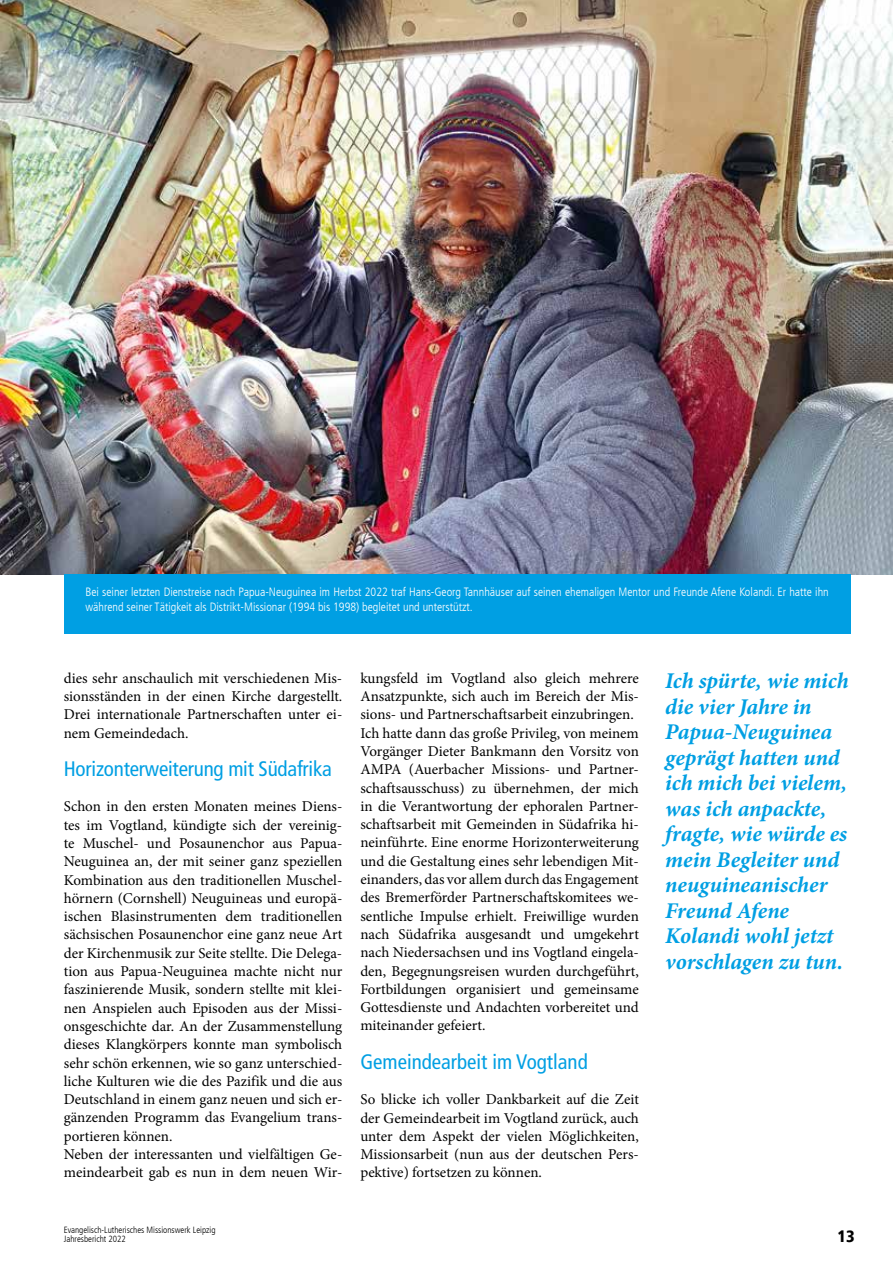
<style>
.page{position:relative;width:893px;height:1263px;background:#fff}
.page>*{position:absolute;margin:0;border:0;box-sizing:border-box;transform-origin:0 0}
.t1{font:italic 700 22.5px/25.5px "Minion Pro";letter-spacing:-.005em;color:#009fe3}
.t2{font:condensed 21px "Frutiger LT";letter-spacing:-.01em;color:#009fe3}
.t3{font:900 condensed 16.5px "Frutiger LT";color:#000}
.t4{font:15px/18.3px "Minion Pro";color:#000;text-align:justify}
.t5{font:300 condensed 12px/14.4px "Frutiger LT";color:#fff}
.t6{font:300 condensed 9px/9.4px "Frutiger LT";color:#000}
</style>
<div class="page">
<img style="left:0;top:0;width:893px;height:574px">
<div style="left:64px;top:574px;width:786px;height:60px;background:#009fe3"></div>
<p class="t5" style="left:85px;top:585px;width:745px">Bei seiner letzten Dienstreise nach Papua-Neuguinea im Herbst 2022 traf Hans-Georg Tannhäuser auf seinen ehemaligen Mentor und Freunde Afene Kolandi. Er hatte ihn während seiner Tätigkeit als Distrikt-Missionar (1994 bis 1998) begleitet und unterstützt.</p>
<p class="t4" style="left:64px;top:669px;width:280px">dies sehr anschaulich mit verschiedenen Mis&shy;sionsständen in der einen Kirche dargestellt.<br>Drei internationale Partnerschaften unter ei&shy;nem Gemeindedach.</p>
<h2 class="t2" style="left:64px;top:756px;width:270px">Horizonterweiterung mit Südafrika</h2>
<p class="t4" style="left:64px;top:797px;width:280px;text-align:left">Schon in den ersten Monaten meines Diens&shy;tes im Vogtland, kündigte sich der vereinig&shy;te Muschel- und Posaunenchor aus Papua-Neuguinea an, der mit seiner ganz speziellen Kombination aus den traditionellen Muschel&shy;hörnern (Cornshell) Neuguineas und europä&shy;ischen Blasinstrumenten dem traditionellen sächsischen Posaunenchor eine ganz neue Art der Kirchenmusik zur Seite stellte. Die Delega&shy;tion aus Papua-Neuguinea machte nicht nur faszinierende Musik, sondern stellte mit klei&shy;nen Anspielen auch Episoden aus der Missi&shy;onsgeschichte dar. An der Zusammenstellung dieses Klangkörpers konnte man symbolisch sehr schön erkennen, wie so ganz unterschied&shy;liche Kulturen wie die des Pazifik und die aus Deutschland in einem ganz neuen und sich er&shy;gänzenden Programm das Evangelium trans&shy;portieren können.<br>Neben der interessanten und vielfältigen Ge&shy;meindearbeit gab es nun in dem neuen Wir-</p>
<p class="t4" style="left:360px;top:669px;width:280px;text-align:left">kungsfeld im Vogtland also gleich mehrere Ansatzpunkte, sich auch im Bereich der Mis&shy;sions- und Partnerschaftsarbeit einzubringen.<br>Ich hatte dann das große Privileg, von meinem Vorgänger Dieter Bankmann den Vorsitz von AMPA (Auerbacher Missions- und Partner&shy;schaftsausschuss) zu übernehmen, der mich in die Verantwortung der ephoralen Partner&shy;schaftsarbeit mit Gemeinden in Südafrika hi&shy;neinführte. Eine enorme Horizonterweiterung und die Gestaltung eines sehr lebendigen Mit&shy;einanders, das vor allem durch das Engagement des Bremerförder Partnerschaftskomitees we&shy;sentliche Impulse erhielt. Freiwillige wurden nach Südafrika ausgesandt und umgekehrt nach Niedersachsen und ins Vogtland eingela&shy;den, Begegnungsreisen wurden durchgeführt, Fortbildungen organisiert und gemeinsame Gottesdienste und Andachten vorbereitet und miteinander gefeiert.</p>
<h2 class="t2" style="left:360px;top:1049px;width:229px">Gemeindearbeit im Vogtland</h2>
<p class="t4" style="left:360px;top:1090px;width:280px">So blicke ich voller Dankbarkeit auf die Zeit der Gemeindearbeit im Vogtland zurück, auch unter dem Aspekt der vielen Möglichkeiten, Missionsarbeit (nun aus der deutschen Pers&shy;pektive) fortsetzen zu können.</p>
<h1 class="t1" style="left:665px;top:668px;width:185px">Ich spürte, wie mich die vier Jahre in<br>Papua-Neuguinea geprägt hatten und ich mich bei vielem, was ich anpackte, fragte, wie würde es mein Begleiter und neuguineanischer<br>Freund Afene<br>Kolandi wohl jetzt vorschlagen zu tun.</h1>
<p class="t6" style="left:64px;top:1225px;width:153px">Evangelisch-Lutherisches Missionswerk Leipzig<br>Jahresbericht 2022</p>
<p class="t3" style="left:837px;top:1226px;width:19px">13</p>
</div>
